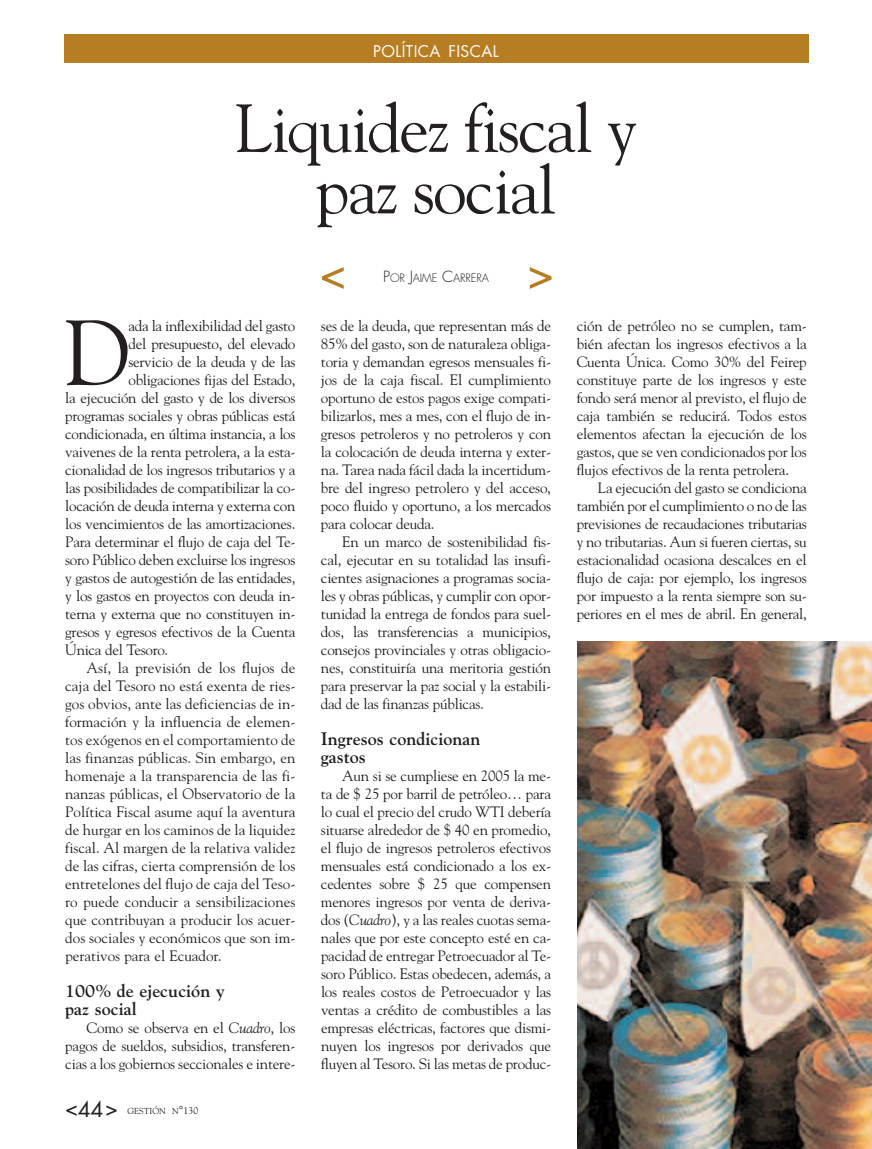
<style>
.page{position:relative;width:872px;height:1149px;background:#fff}
.page>*{position:absolute;margin:0;border:0;box-sizing:border-box;transform-origin:0 0}
.t1{font:91.65px "Goudy";color:#231f20}
.t2{font:67.5px/61.5px "Goudy";letter-spacing:-.03em;color:#231f20;text-align:center}
.t3{font:21px "Futura";color:#231f20}
.t4{font:700 18px/18px "Goudy";color:#231f20}
.t5{font:15.75px "Futura";letter-spacing:.025em;color:#fff}
.t6{font:15px/18px "Goudy";letter-spacing:-.015em;color:#231f20;text-align:justify}
.t7{font:300 11.25px "Futura";letter-spacing:-.015em;color:#231f20}
.t8{font:8.7px "Goudy";color:#231f20}
.s1{font-style:italic}
.s2{font-size:11.55px}
.s3{font-size:9.75px}
.s4{font-size:15px}
</style>
<div class="page">
<div style="left:64px;top:34px;width:744px;height:29px;background:#b77d23"></div>
<svg style="left:322px;top:267px;width:22px;height:22px"></svg>
<svg style="left:530px;top:267px;width:21px;height:22px"></svg>
<img style="left:577px;top:641px;width:295px;height:507px">
<p class="t5" style="left:373px;top:44px;width:127px">POLÍTICA FISCAL</p>
<h2 class="t2" style="left:235px;top:98px;width:404px">Liquidez fiscal y paz social</h2>
<h1 class="t1" style="left:63px;top:299px;width:68px">D</h1>
<p class="t6" style="left:128px;top:316px;width:168px">ada la inflexibilidad del gasto</p>
<p class="t6" style="left:128px;top:334px;width:168px">del presupuesto, del elevado</p>
<p class="t6" style="left:128px;top:352px;width:168px">servicio de la deuda y de las</p>
<p class="t6" style="left:128px;top:370px;width:168px">obligaciones fijas del Estado,</p>
<p class="t6" style="left:65px;top:388px;width:232px">la ejecución del gasto y de los diversos</p>
<p class="t6" style="left:65px;top:406px;width:232px">programas sociales y obras públicas está</p>
<p class="t6" style="left:65px;top:424px;width:232px">condicionada, en última instancia, a los</p>
<p class="t6" style="left:65px;top:442px;width:232px">vaivenes de la renta petrolera, a la esta-</p>
<p class="t6" style="left:65px;top:460px;width:232px">cionalidad de los ingresos tributarios y a</p>
<p class="t6" style="left:65px;top:478px;width:232px">las posibilidades de compatibilizar la co-</p>
<p class="t6" style="left:65px;top:496px;width:232px">locación de deuda interna y externa con</p>
<p class="t6" style="left:65px;top:514px;width:232px">los vencimientos de las amortizaciones.</p>
<p class="t6" style="left:65px;top:532px;width:232px">Para determinar el flujo de caja del Te-</p>
<p class="t6" style="left:65px;top:550px;width:232px">soro Público deben excluirse los ingresos</p>
<p class="t6" style="left:65px;top:568px;width:232px">y gastos de autogestión de las entidades,</p>
<p class="t6" style="left:65px;top:586px;width:232px">y los gastos en proyectos con deuda in-</p>
<p class="t6" style="left:65px;top:604px;width:232px">terna y externa que no constituyen in-</p>
<p class="t6" style="left:65px;top:622px;width:232px">gresos y egresos efectivos de la Cuenta</p>
<p class="t6" style="left:65px;top:640px;width:104px">Única del Tesoro.</p>
<p class="t6" style="left:87px;top:658px;width:210px">Así, la previsión de los flujos de</p>
<p class="t6" style="left:65px;top:676px;width:232px">caja del Tesoro no está exenta de ries-</p>
<p class="t6" style="left:65px;top:694px;width:232px">gos obvios, ante las deficiencias de in-</p>
<p class="t6" style="left:65px;top:712px;width:232px">formación y la influencia de elemen-</p>
<p class="t6" style="left:65px;top:730px;width:232px">tos exógenos en el comportamiento de</p>
<p class="t6" style="left:65px;top:748px;width:232px">las finanzas públicas. Sin embargo, en</p>
<p class="t6" style="left:65px;top:766px;width:232px">homenaje a la transparencia de las fi-</p>
<p class="t6" style="left:65px;top:784px;width:232px">nanzas públicas, el Observatorio de la</p>
<p class="t6" style="left:65px;top:802px;width:232px">Política Fiscal asume aquí la aventura</p>
<p class="t6" style="left:65px;top:820px;width:232px">de hurgar en los caminos de la liquidez</p>
<p class="t6" style="left:65px;top:838px;width:232px">fiscal. Al margen de la relativa validez</p>
<p class="t6" style="left:65px;top:856px;width:232px">de las cifras, cierta comprensión de los</p>
<p class="t6" style="left:65px;top:874px;width:232px">entretelones del flujo de caja del Teso-</p>
<p class="t6" style="left:65px;top:892px;width:232px">ro puede conducir a sensibilizaciones</p>
<p class="t6" style="left:65px;top:910px;width:232px">que contribuyan a producir los acuer-</p>
<p class="t6" style="left:65px;top:928px;width:232px">dos sociales y económicos que son im-</p>
<p class="t6" style="left:65px;top:946px;width:158px">perativos para el Ecuador.</p>
<p class="t4" style="left:65px;top:981px;width:161px">100% de ejecución y paz social</p>
<p class="t6" style="left:65px;top:1018px;width:232px;text-indent:21px">Como se observa en el <span class="s1">Cuadro</span>, los pagos de sueldos, subsidios, transferen&shy;cias a los gobiernos seccionales e intere-</p>
<h3 class="t3" style="left:65px;top:1098px;width:54px">&lt;44&gt;</h3>
<p class="t8" style="left:127px;top:1104px;width:72px">GESTIÓN N<span class="s2">°</span><span class="s3">130</span></p>
<p class="t7" style="left:383px;top:272px;width:107px"><span class="s4">P</span>OR <span class="s4">J</span>AIME <span class="s4">C</span>ARRERA</p>
<p class="t6" style="left:321px;top:316px;width:232px">ses de la deuda, que representan más de 85% del gasto, son de naturaleza obliga&shy;toria y demandan egresos mensuales fi&shy;jos de la caja fiscal. El cumplimiento oportuno de estos pagos exige compati&shy;bilizarlos, mes a mes, con el flujo de in&shy;gresos petroleros y no petroleros y con la colocación de deuda interna y exter&shy;na. Tarea nada fácil dada la incertidum&shy;bre del ingreso petrolero y del acceso, poco fluido y oportuno, a los mercados para colocar deuda.</p>
<p class="t6" style="left:321px;top:532px;width:232px;text-indent:21px">En un marco de sostenibilidad fis&shy;cal, ejecutar en su totalidad las insufi&shy;cientes asignaciones a programas socia&shy;les y obras públicas, y cumplir con opor&shy;tunidad la entrega de fondos para suel&shy;dos, las transferencias a municipios, consejos provinciales y otras obligacio&shy;nes, constituiría una meritoria gestión para preservar la paz social y la estabili&shy;dad de las finanzas públicas.</p>
<p class="t4" style="left:321px;top:729px;width:161px">Ingresos condicionan gastos</p>
<p class="t6" style="left:321px;top:766px;width:232px;text-indent:21px">Aun si se cumpliese en 2005 la me&shy;ta de $ 25 por barril de petróleo… para lo cual el precio del crudo WTI debería situarse alrededor de $ 40 en promedio, el flujo de ingresos petroleros efectivos mensuales está condicionado a los ex&shy;cedentes sobre $ 25 que compensen menores ingresos por venta de deriva&shy;dos (<span class="s1">Cuadro</span>), y a las reales cuotas sema&shy;nales que por este concepto esté en ca&shy;pacidad de entregar Petroecuador al Te&shy;soro Público. Estas obedecen, además, a los reales costos de Petroecuador y las ventas a crédito de combustibles a las empresas eléctricas, factores que dismi&shy;nuyen los ingresos por derivados que fluyen al Tesoro. Si las metas de produc-</p>
<p class="t6" style="left:576px;top:316px;width:232px">ción de petróleo no se cumplen, tam&shy;bién afectan los ingresos efectivos a la Cuenta Única. Como 30% del Feirep constituye parte de los ingresos y este fondo será menor al previsto, el flujo de caja también se reducirá. Todos estos elementos afectan la ejecución de los gastos, que se ven condicionados por los flujos efectivos de la renta petrolera.</p>
<p class="t6" style="left:576px;top:478px;width:232px;text-indent:21px">La ejecución del gasto se condiciona también por el cumplimiento o no de las previsiones de recaudaciones tributarias y no tributarias. Aun si fueren ciertas, su estacionalidad ocasiona descalces en el flujo de caja: por ejemplo, los ingresos por impuesto a la renta siempre son su&shy;periores en el mes de abril. En general,</p>
</div>
